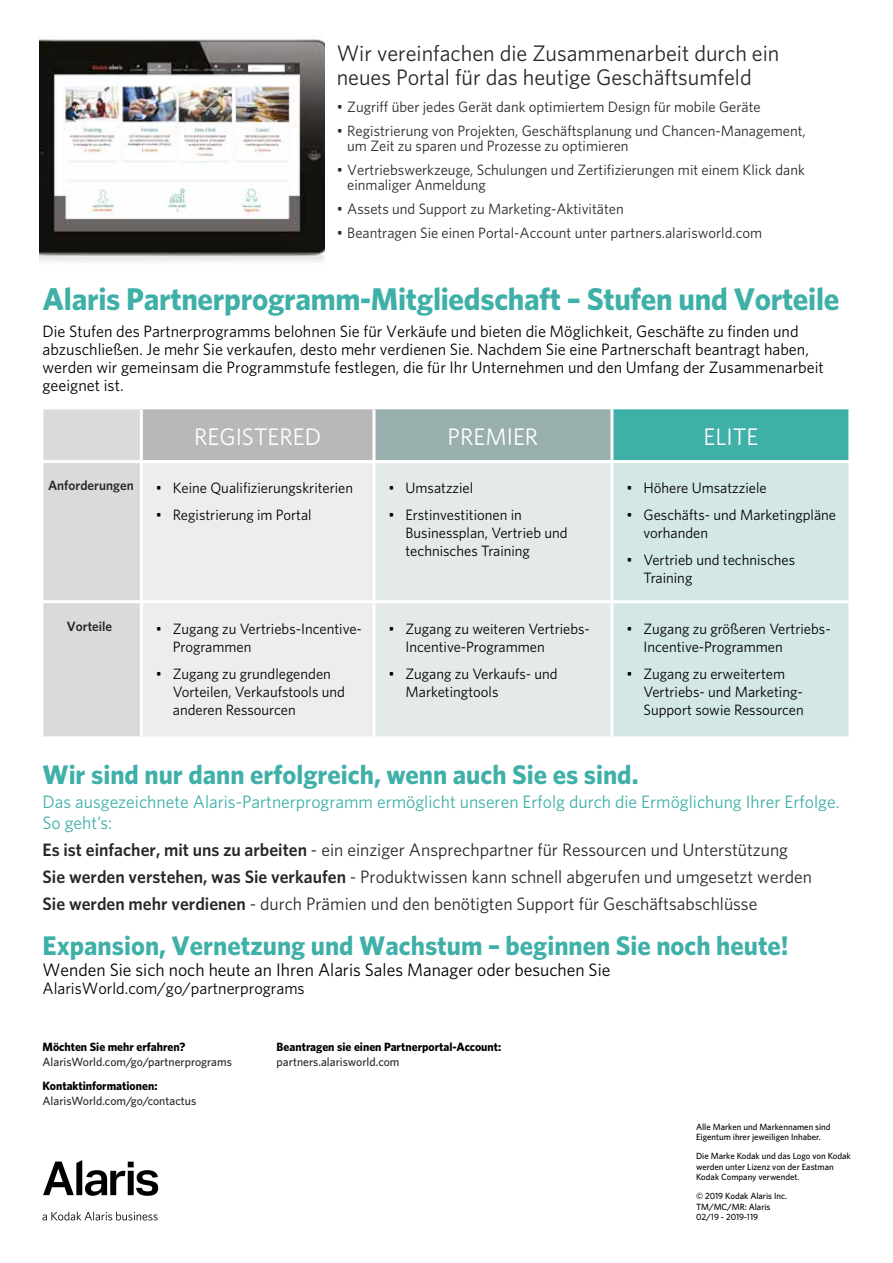
<style>
.page{position:relative;width:893px;height:1263px;background:#fff}
.page>*{position:absolute;margin:0;border:0;box-sizing:border-box;transform-origin:0 0}
.t1{font:700 31.5px "Whitney";letter-spacing:-.01em;color:#3fb0a8}
.t2{font:700 27px "Whitney";color:#3fb0a8}
.t3{font:24px "Whitney";color:#fff}
.t4{font:22.5px/24px "Whitney";color:#282827}
.t5{font:18px/27px "Whitney";color:#282827}
.t6{font:18px/21px "Whitney";color:#3fb0a8}
.t7{font:18px "Whitney";color:#000}
.t8{font:16.5px/18px "Whitney";color:#000}
.t9{font:15px/18px "Whitney";color:#000}
.t10{font:15px/15px "Whitney";color:#282827}
.t11{font:600 13.5px "Whitney";color:#282827}
.t12{font:500 12px "Whitney";color:#282827}
.t13{font:700 12px "Whitney";color:#000}
.t14{font:500 9px/10.5px "Whitney";color:#000}
.s1{font-weight:600}
</style>
<div class="page">
<svg style="left:43px;top:1212px;width:115px;height:8px"></svg>
<svg style="left:43px;top:1160px;width:115px;height:36px"></svg>
<img style="left:39px;top:39px;width:286px;height:223px">
<div style="left:43px;top:409px;width:97px;height:327px;background:#dadada"></div>
<div style="left:141px;top:408px;width:233px;height:54px;background:#b9b8b8"></div>
<div style="left:374px;top:408px;width:238px;height:54px;background:#99afad"></div>
<div style="left:612px;top:408px;width:238px;height:54px;background:#3fb0a8"></div>
<div style="left:143px;top:463px;width:229px;height:273px;background:#ededed"></div>
<div style="left:375px;top:463px;width:235px;height:273px;background:#e4eaea"></div>
<div style="left:613px;top:463px;width:235px;height:273px;background:#d3e8e6"></div>
<hr style="left:140px;top:409px;width:3px;height:51px;background:#fff">
<hr style="left:141px;top:406px;width:233px;height:3px;background:#fff">
<hr style="left:372px;top:409px;width:3px;height:51px;background:#fff">
<hr style="left:374px;top:406px;width:238px;height:3px;background:#fff">
<hr style="left:610px;top:409px;width:3px;height:51px;background:#fff">
<hr style="left:848px;top:409px;width:3px;height:51px;background:#fff">
<hr style="left:612px;top:406px;width:239px;height:3px;background:#fff">
<hr style="left:40px;top:460px;width:101px;height:3px;background:#fff">
<hr style="left:141px;top:460px;width:233px;height:3px;background:#fff">
<hr style="left:374px;top:460px;width:238px;height:3px;background:#fff">
<hr style="left:612px;top:460px;width:239px;height:3px;background:#fff">
<hr style="left:40px;top:600px;width:101px;height:3px;background:#fff">
<hr style="left:141px;top:600px;width:233px;height:3px;background:#fff">
<hr style="left:374px;top:600px;width:238px;height:3px;background:#fff">
<hr style="left:612px;top:600px;width:239px;height:3px;background:#fff">
<h3 class="t4" style="left:337px;top:40px;width:444px">Wir vereinfachen die Zusammenarbeit durch ein neues Portal für das heutige Geschäftsumfeld</h3>
<p class="t10" style="left:337px;top:98px;width:426px">• Zugriff über jedes Gerät dank optimiertem Design für mobile Geräte</p>
<p class="t10" style="left:347px;top:122px;width:460px;text-indent:-11px">• Registrierung von Projekten, Geschäftsplanung und Chancen-Management, um Zeit zu sparen und Prozesse zu optimieren</p>
<p class="t10" style="left:347px;top:161px;width:459px;text-indent:-11px">• Vertriebswerkzeuge, Schulungen und Zertifizierungen mit einem Klick dank einmaliger Anmeldung</p>
<p class="t10" style="left:337px;top:200px;width:289px">• Assets und Support zu Marketing-Aktivitäten</p>
<p class="t10" style="left:337px;top:224px;width:427px">• Beantragen Sie einen Portal-Account unter partners.alarisworld.com</p>
<h1 class="t1" style="left:43px;top:277px;width:798px">Alaris Partnerprogramm-Mitgliedschaft – Stufen und Vorteile</h1>
<p class="t8" style="left:43px;top:321px;width:783px">Die Stufen des Partnerprogramms belohnen Sie für Verkäufe und bieten die Möglichkeit, Geschäfte zu finden und abzuschließen. Je mehr Sie verkaufen, desto mehr verdienen Sie. Nachdem Sie eine Partnerschaft beantragt haben, werden wir gemeinsam die Programmstufe festlegen, die für Ihr Unternehmen und den Umfang der Zusammenarbeit geeignet ist.</p>
<h3 class="t3" style="left:194px;top:420px;width:129px">REGISTERED</h3>
<h3 class="t3" style="left:448px;top:420px;width:92px">PREMIER</h3>
<h3 class="t3" style="left:704px;top:420px;width:56px">ELITE</h3>
<p class="t11" style="left:48px;top:476px;width:87px">Anforderungen</p>
<p class="t9" style="left:156px;top:478px;width:199px">• Keine Qualifizierungskriterien</p>
<p class="t9" style="left:156px;top:505px;width:157px">• Registrierung im Portal</p>
<p class="t11" style="left:67px;top:617px;width:47px">Vorteile</p>
<p class="t9" style="left:173px;top:619px;width:191px;text-indent:-17px">• Zugang zu Vertriebs-Incentive-<br>Programmen</p>
<p class="t9" style="left:173px;top:664px;width:174px;text-indent:-17px">• Zugang zu grundlegenden<br>Vorteilen, Verkaufstools und anderen Ressourcen</p>
<p class="t9" style="left:388px;top:478px;width:86px">• Umsatzziel</p>
<p class="t9" style="left:405px;top:505px;width:164px;text-indent:-17px">• Erstinvestitionen in<br>Businessplan, Vertrieb und technisches Training</p>
<p class="t9" style="left:405px;top:619px;width:186px;text-indent:-17px">• Zugang zu weiteren Vertriebs-<br>Incentive-Programmen</p>
<p class="t9" style="left:405px;top:664px;width:154px;text-indent:-17px">• Zugang zu Verkaufs- und<br>Marketingtools</p>
<p class="t9" style="left:626px;top:478px;width:142px">• Höhere Umsatzziele</p>
<p class="t9" style="left:643px;top:505px;width:194px;text-indent:-17px">• Geschäfts- und Marketingpläne vorhanden</p>
<p class="t9" style="left:643px;top:550px;width:153px;text-indent:-17px">• Vertrieb und technisches<br>Training</p>
<p class="t9" style="left:643px;top:619px;width:189px;text-indent:-17px">• Zugang zu größeren Vertriebs-<br>Incentive-Programmen</p>
<p class="t9" style="left:643px;top:664px;width:162px;text-indent:-17px">• Zugang zu erweitertem<br>Vertriebs- und Marketing-<br>Support sowie Ressourcen</p>
<h2 class="t2" style="left:43px;top:756px;width:597px">Wir sind nur dann erfolgreich, wenn auch Sie es sind.</h2>
<p class="t6" style="left:43px;top:790px;width:798px">Das ausgezeichnete Alaris-Partnerprogramm ermöglicht unseren Erfolg durch die Ermöglichung Ihrer Erfolge.<br>So geht’s:</p>
<p class="t5" style="left:43px;top:835px;width:771px"><span class="s1">Es ist einfacher, mit uns zu arbeiten</span> - ein einziger Ansprechpartner für Ressourcen und Unterstützung<br><span class="s1">Sie werden verstehen, was Sie verkaufen</span> - Produktwissen kann schnell abgerufen und umgesetzt werden<br><span class="s1">Sie werden mehr verdienen</span> - durch Prämien und den benötigten Support für Geschäftsabschlüsse</p>
<h2 class="t2" style="left:43px;top:927px;width:748px">Expansion, Vernetzung und Wachstum – beginnen Sie noch heute!</h2>
<p class="t7" style="left:43px;top:957px;width:569px">Wenden Sie sich noch heute an Ihren Alaris Sales Manager oder besuchen Sie</p>
<p class="t8" style="left:43px;top:978px;width:264px">AlarisWorld.com/go/partnerprograms</p>
<p class="t13" style="left:43px;top:1038px;width:144px">Möchten Sie mehr erfahren?</p>
<p class="t12" style="left:43px;top:1053px;width:191px">AlarisWorld.com/go/partnerprograms</p>
<p class="t13" style="left:43px;top:1077px;width:116px">Kontaktinformationen:</p>
<p class="t12" style="left:43px;top:1092px;width:155px">AlarisWorld.com/go/contactus</p>
<p class="t13" style="left:277px;top:1038px;width:226px">Beantragen sie einen Partnerportal-Account:</p>
<p class="t12" style="left:277px;top:1053px;width:124px">partners.alarisworld.com</p>
<p class="t14" style="left:696px;top:1121px;width:136px">Alle Marken und Markennamen sind<br>Eigentum ihrer jeweiligen Inhaber.</p>
<p class="t14" style="left:696px;top:1150px;width:156px">Die Marke Kodak und das Logo von Kodak werden unter Lizenz von der Eastman<br>Kodak Company verwendet.</p>
<p class="t14" style="left:696px;top:1190px;width:93px">© 2019 Kodak Alaris Inc.<br>TM/MC/MR: Alaris<br>02/19 - 2019-119</p>
</div>
